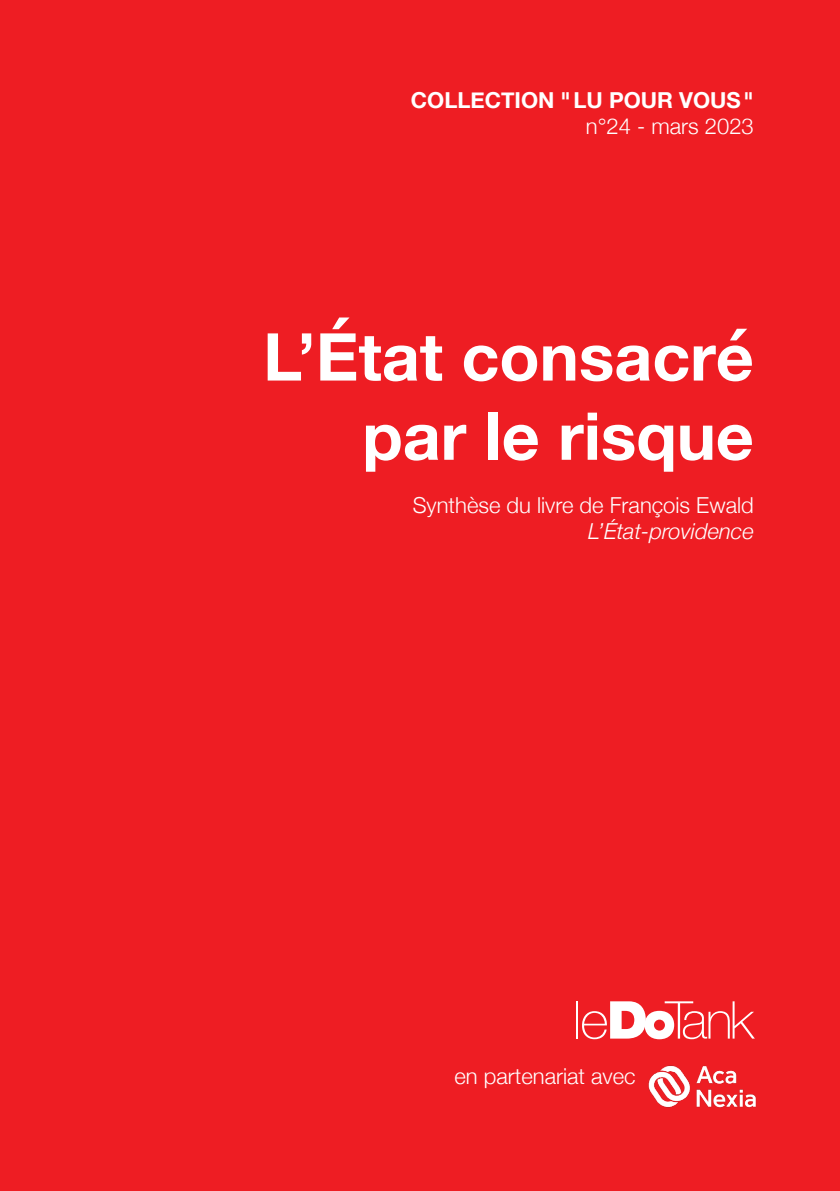
<style>
.page{position:relative;width:840px;height:1191px;background:#fff}
.page>*{position:absolute;margin:0;border:0;box-sizing:border-box;transform-origin:0 0}
.TITRE_CAHIER{font:700 66px "Helvetica Neue";color:#fff}
.TEXTE_BLANC{font:300 22px "Helvetica Neue";color:#fff}
.TEXTE_BLANC-2{font:700 22px "Helvetica Neue";color:#fff}
.TEXTE_BLANC-3{font:italic 300 22px "Helvetica Neue";color:#fff}
</style>
<div class="page">
<div style="left:0;top:0;width:839px;height:1191px;background:#ee1d23"></div>
<hr style="left:576px;top:1001px;width:1px;height:37px;background:#fff">
<svg style="left:582px;top:1001px;width:172px;height:38px"></svg>
<img style="left:648px;top:1065px;width:108px;height:43px">
<p class="TEXTE_BLANC-2" style="left:410px;top:83px;width:344px">COLLECTION "LU POUR VOUS"</p>
<p class="TEXTE_BLANC" style="left:585px;top:109px;width:169px">n°24 - mars 2023</p>
<p class="TITRE_CAHIER" style="left:263px;top:305px;width:492px">L’État consacré</p>
<p class="TITRE_CAHIER" style="left:362px;top:384px;width:392px">par le risque</p>
<p class="TEXTE_BLANC" style="left:412px;top:487px;width:342px">Synthèse du livre de François Ewald</p>
<p class="TEXTE_BLANC-3" style="left:588px;top:514px;width:167px">L’État-providence</p>
<p class="TEXTE_BLANC" style="left:454px;top:1058px;width:182px">en partenariat avec</p>
</div>
